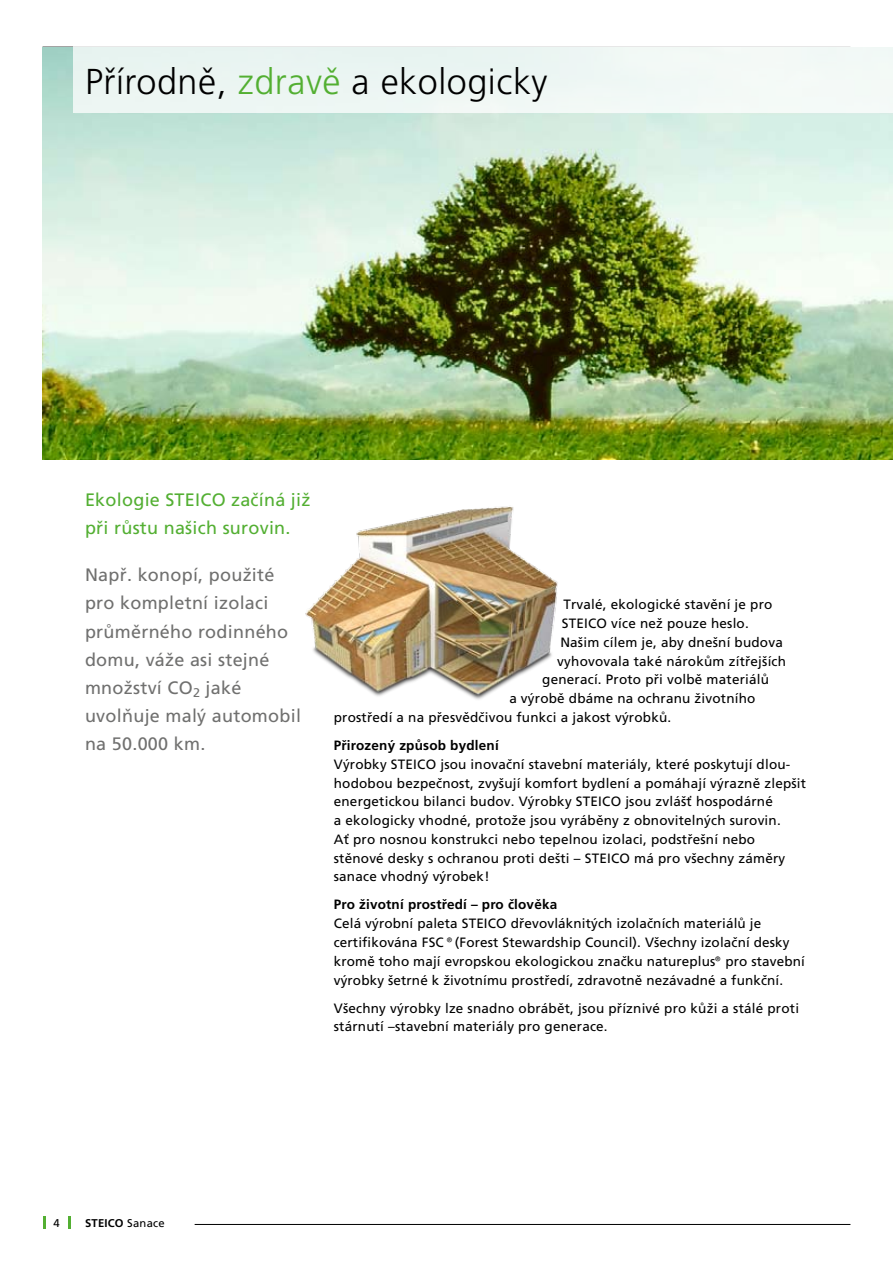
<style>
.page{position:relative;width:893px;height:1263px;background:#fff}
.page>*{position:absolute;margin:0;border:0;box-sizing:border-box;transform-origin:0 0}
.t1{font:300 36px "Frutiger CE";letter-spacing:.015em;color:#000}
.t2{font:18px/28.2px "Frutiger CE";letter-spacing:.015em;color:#70706f}
.t3{font:18px/28.2px "Frutiger CE";letter-spacing:.015em;color:#53af32}
.t4{font:13.5px/18.8px "Frutiger CE";letter-spacing:.015em;color:#000}
.t5{font:700 13.5px "Frutiger CE";letter-spacing:.015em;color:#000}
.t6{font:700 11.25px "Frutiger CE";letter-spacing:.02em;color:#000}
.s1{color:#53af32}
.s2{font-weight:400}
</style>
<div class="page">
<hr style="left:195px;top:1224px;width:655px;height:1px;background:#000">
<svg style="left:43px;top:1216px;width:2px;height:13px"></svg>
<svg style="left:68px;top:1216px;width:3px;height:13px"></svg>
<img style="left:43px;top:47px;width:850px;height:412px">
<div style="left:73px;top:28px;width:820px;height:84px;background:linear-gradient(to bottom,#f7fafa,#ebf5f2)"></div>
<img style="left:305px;top:506px;width:253px;height:194px">
<h1 class="t1" style="left:85px;top:60px;width:464px">Přírodně, <span class="s1">zdravě</span> a ekologicky</h1>
<h2 class="t3" style="left:85px;top:486px;width:227px">Ekologie STEICO začíná již při růstu našich surovin.</h2>
<h2 class="t2" style="left:85px;top:561px;width:217px">Např. konopí, použité pro kompletní izolaci průměrného rodinného domu, váže asi stejné množství CO<sub>2</sub> jaké uvolňuje malý automobil na 50.000 km.</h2>
<p class="t4" style="left:563px;top:595px;width:211px">Trvalé, ekologické stavění je pro</p>
<p class="t4" style="left:562px;top:614px;width:189px">STEICO více než pouze heslo.</p>
<p class="t4" style="left:560px;top:633px;width:224px">Našim cílem je, aby dnešní budova</p>
<p class="t4" style="left:557px;top:652px;width:230px">vyhovovala také nárokům zítřejších</p>
<p class="t4" style="left:542px;top:670px;width:228px">generací. Proto při volbě materiálů</p>
<p class="t4" style="left:509px;top:689px;width:248px">a výrobě dbáme na ochranu životního</p>
<p class="t4" style="left:334px;top:708px;width:339px">prostředí a na přesvědčivou funkci a jakost výrobků.</p>
<p class="t5" style="left:334px;top:737px;width:166px">Přirozený způsob bydlení</p>
<p class="t4" style="left:334px;top:755px;width:474px">Výrobky STEICO jsou inovační stavební materiály, které poskytují dlou&shy;hodobou bezpečnost, zvyšují komfort bydlení a pomáhají výrazně zlepšit energetickou bilanci budov. Výrobky STEICO jsou zvlášť hospodárné<br>a ekologicky vhodné, protože jsou vyráběny z obnovitelných surovin.<br>Ať pro nosnou konstrukci nebo tepelnou izolaci, podstřešní nebo stěnové desky s ochranou proti dešti – STEICO má pro všechny záměry sanace vhodný výrobek!</p>
<p class="t5" style="left:334px;top:897px;width:225px">Pro životní prostředí – pro člověka</p>
<p class="t4" style="left:334px;top:914px;width:473px">Celá výrobní paleta STEICO dřevovláknitých izolačních materiálů je certifikována FSC®(Forest Stewardship Council). Všechny izolační desky kromě toho mají evropskou ekologickou značku natureplus® pro stavební výrobky šetrné k životnímu prostředí, zdravotně nezávadné a funkční.</p>
<p class="t4" style="left:334px;top:998px;width:467px">Všechny výrobky lze snadno obrábět, jsou příznivé pro kůži a stálé proti stárnutí –stavební materiály pro generace.</p>
<p class="t6" style="left:85px;top:1216px;width:81px">STEICO <span class="s2">Sanace</span></p>
</div>
